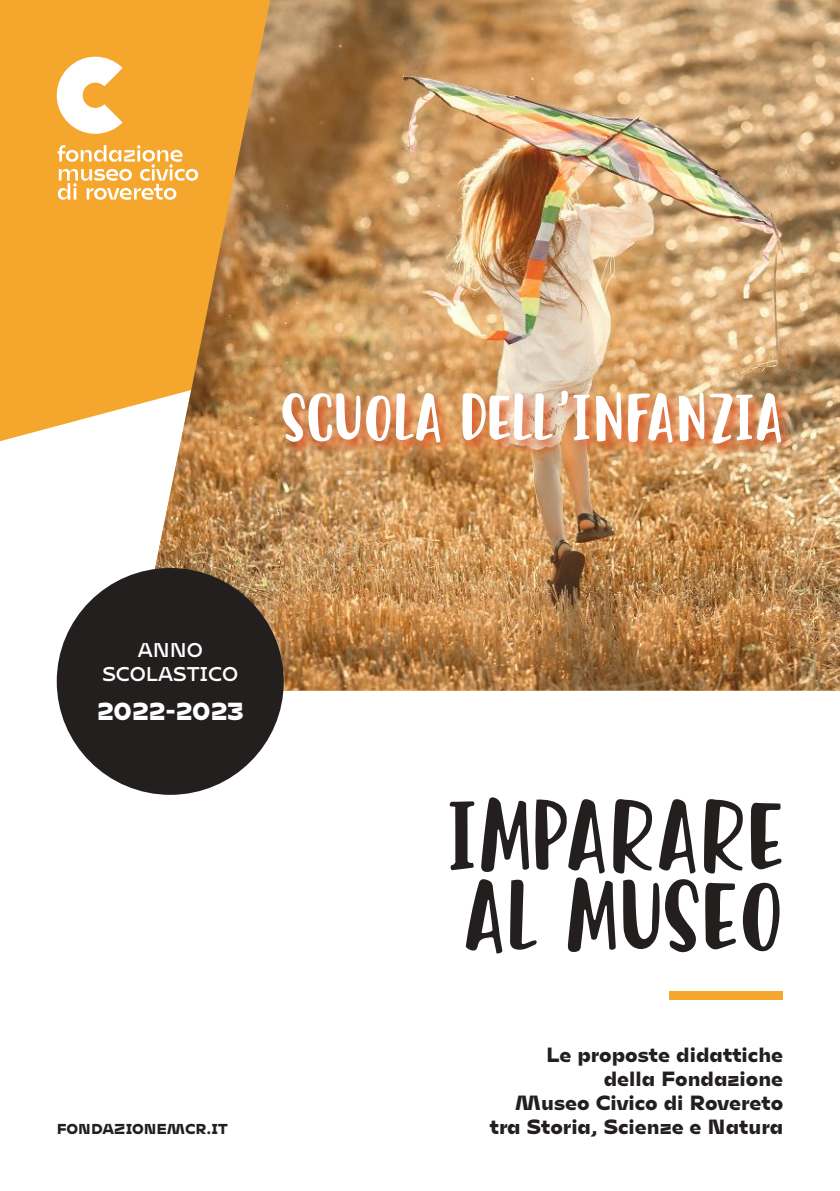
<style>
.page{position:relative;width:840px;height:1191px;background:#fff}
.page>*{position:absolute;margin:0;border:0;box-sizing:border-box;transform-origin:0 0}
.t1{font:90px/80px "Kulhu One";color:#241f1f}
.t2{font:60px "Kulhu One";color:#fff}
.t3{font:900 24px "Mohol";letter-spacing:-.01em;color:#fff}
.t4{font:900 20px/24px "Mohol";color:#241f1f;text-align:right}
.t5{font:300 20px/24px "Mohol";color:#fff;text-align:center}
.t6{font:900 14px "Mohol";color:#241f1f}
</style>
<div class="page">
<div style="left:0;top:0;width:130px;height:441px;background:#f4a62d"></div>
<img style="left:130px;top:0;width:709px;height:690px">
<svg style="left:57px;top:57px;width:65px;height:77px"></svg>
<svg style="left:57px;top:145px;width:141px;height:55px"></svg>
<div style="left:57px;top:568px;width:226px;height:227px;background:#241f1f;border-radius:50%"></div>
<div style="left:669px;top:991px;width:113px;height:8px;background:#f4a62d"></div>
<img style="left:278px;top:388px;width:517px;height:71px">
<h2 class="t2" style="left:280px;top:377px;width:503px">SCUOLA DELL'INFANZIA</h2>
<p class="t5" style="left:102px;top:637px;width:137px">ANNO<br>SCOLASTICO</p>
<p class="t3" style="left:97px;top:696px;width:148px">2022-2023</p>
<p class="t6" style="left:57px;top:1120px;width:172px">FONDAZIONEMCR.IT</p>
<h1 class="t1" style="left:447px;top:789px;width:337px">IMPARARE<br>AL MUSEO</h1>
<p class="t4" style="left:489px;top:1042px;width:295px">Le proposte didattiche della Fondazione<br>Museo Civico di Rovereto tra Storia, Scienze e Natura</p>
</div>
